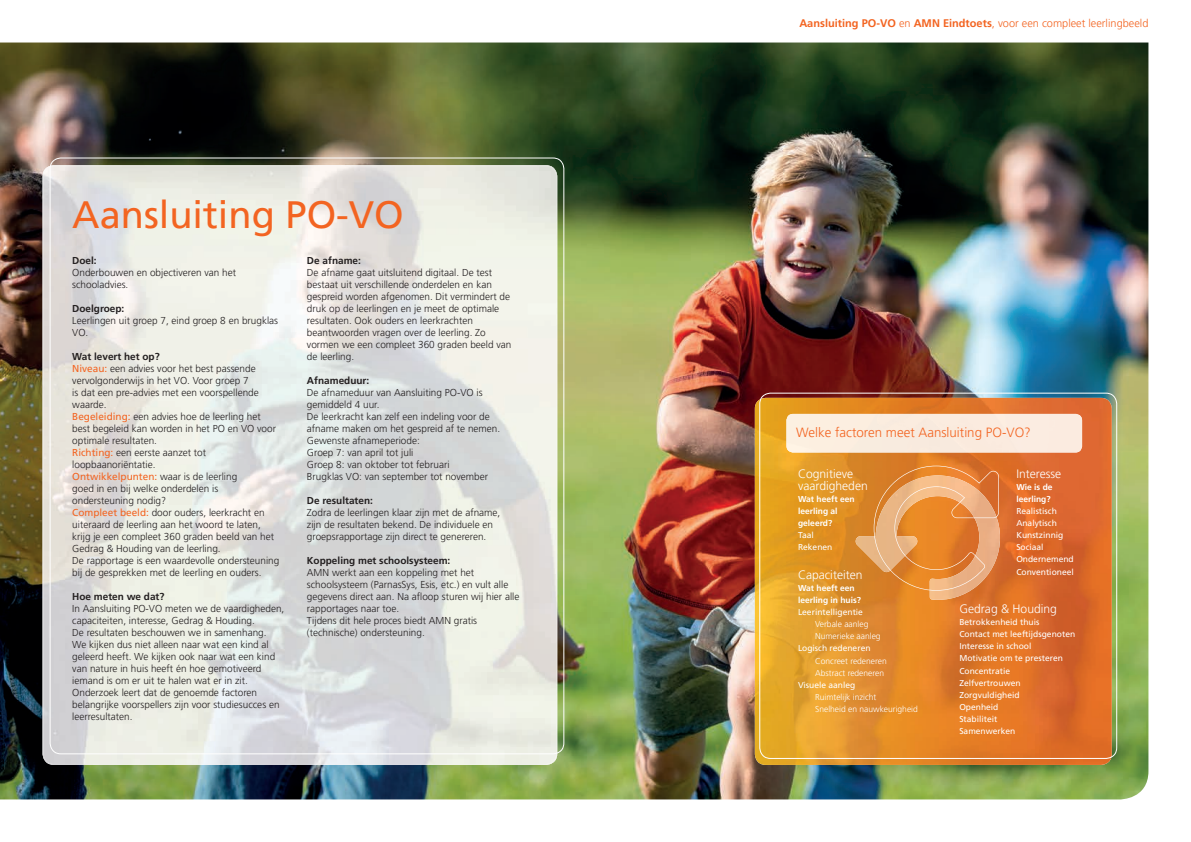
<style>
.page{position:relative;width:1191px;height:842px;background:#fff}
.page>*{position:absolute;margin:0;border:0;box-sizing:border-box;transform-origin:0 0}
.t1{font:38px "Frutiger";color:#f36421}
.t2{font:300 13.3px "Frutiger";color:#f36421}
.t3{font:300 12.1px/12.1px "Frutiger";color:#fff}
.t4{font:300 11px "Frutiger";color:#f36421}
.t5{font:300 10px/12px "Frutiger";color:#231f20}
.t6{font:700 10px "Frutiger";color:#231f20}
.t7{font:8.5px/12.1px "Frutiger";color:#fff}
.t8{font:300 8.5px/12.1px "Frutiger";color:#fff}
.t9{font:700 8.5px/12.1px "Frutiger";color:#fff}
.s1{font-weight:700}
.s2{font-weight:400;color:#f36421}
</style>
<div class="page">
<img style="left:0;top:43px;width:1148px;height:756px">
<img style="left:43px;top:165px;width:514px;height:600px">
<svg style="left:50px;top:157px;width:514px;height:597px;background:#e1e2dd"></svg>
<img style="left:755px;top:398px;width:356px;height:367px">
<svg style="left:759px;top:393px;width:358px;height:366px;background:#de842e"></svg>
<img style="left:855px;top:475px;width:151px;height:125px">
<svg style="left:873px;top:466px;width:125px;height:125px;background:#e59651"></svg>
<div style="left:786px;top:414px;width:296px;height:38px;background:#fbecdf"></div>
<h1 class="t1" style="left:72px;top:192px;width:333px">Aansluiting PO-VO</h1>
<p class="t6" style="left:307px;top:255px;width:55px">De afname:</p>
<p class="t5" style="left:307px;top:267px;width:206px">De afname gaat uitsluitend digitaal. De test bestaat uit verschillende onderdelen en kan gespreid worden afgenomen. Dit vermindert de druk op de leerlingen en je meet de optimale resultaten. Ook ouders en leerkrachten beantwoorden vragen over de leerling. Zo vormen we een compleet 360 graden beeld van de leerling.</p>
<p class="t6" style="left:307px;top:375px;width:64px">Afnameduur:</p>
<p class="t5" style="left:307px;top:387px;width:195px">De afnameduur van Aansluiting PO-VO is gemiddeld 4 uur.<br>De leerkracht kan zelf een indeling voor de afname maken om het gespreid af te nemen.<br>Gewenste afnameperiode:<br>Groep 7: van april tot juli<br>Groep 8: van oktober tot februari<br>Brugklas VO: van september tot november</p>
<p class="t6" style="left:307px;top:495px;width:67px">De resultaten:</p>
<p class="t5" style="left:307px;top:507px;width:195px">Zodra de leerlingen klaar zijn met de afname, zijn de resultaten bekend. De individuele en groepsrapportage zijn direct te genereren.</p>
<p class="t6" style="left:307px;top:555px;width:145px">Koppeling met schoolsysteem:</p>
<p class="t5" style="left:307px;top:567px;width:214px">AMN werkt aan een koppeling met het schoolsysteem (ParnasSys, Esis, etc.) en vult alle gegevens direct aan. Na afloop sturen wij hier alle rapportages naar toe.<br>Tijdens dit hele proces biedt AMN gratis (technische) ondersteuning.</p>
<p class="t6" style="left:72px;top:255px;width:26px">Doel:</p>
<p class="t5" style="left:72px;top:267px;width:165px">Onderbouwen en objectiveren van het schooladvies.</p>
<p class="t6" style="left:72px;top:303px;width:54px">Doelgroep:</p>
<p class="t5" style="left:72px;top:315px;width:207px">Leerlingen uit groep 7, eind groep 8 en brugklas<br>VO.</p>
<p class="t5" style="left:72px;top:351px;width:209px"><span class="s1">Wat levert het op?<br></span><span class="s2">Niveau:</span> een advies voor het best passende vervolgonderwijs in het VO. Voor groep 7<br>is dat een pre-advies met een voorspellende waarde.<br><span class="s2">Begeleiding:</span> een advies hoe de leerling het best begeleid kan worden in het PO en VO voor optimale resultaten.<br><span class="s2">Richting:</span> een eerste aanzet tot loopbaanoriëntatie.<br><span class="s2">Ontwikkelpunten:</span> waar is de leerling<br>goed in en bij welke onderdelen is ondersteuning nodig?<br><span class="s2">Compleet beeld:</span> door ouders, leerkracht en uiteraard de leerling aan het woord te laten, krijg je een compleet 360 graden beeld van het Gedrag &amp; Houding van de leerling.<br>De rapportage is een waardevolle ondersteuning bij de gesprekken met de leerling en ouders.</p>
<p class="t6" style="left:72px;top:591px;width:94px">Hoe meten we dat?</p>
<p class="t5" style="left:72px;top:603px;width:214px">In Aansluiting PO-VO meten we de vaardigheden, capaciteiten, interesse, Gedrag &amp; Houding.<br>De resultaten beschouwen we in samenhang.<br>We kijken dus niet alleen naar wat een kind al geleerd heeft. We kijken ook naar wat een kind van nature in huis heeft én hoe gemotiveerd iemand is om er uit te halen wat er in zit.<br>Onderzoek leert dat de genoemde factoren belangrijke voorspellers zijn voor studiesucces en leerresultaten.</p>
<p class="t4" style="left:799px;top:17px;width:350px"><span class="s1">Aansluiting PO-VO</span> en <span class="s1">AMN Eindtoets</span>, voor een compleet leerlingbeeld</p>
<h2 class="t2" style="left:796px;top:425px;width:236px">Welke factoren meet Aansluiting PO-VO?</h2>
<p class="t3" style="left:798px;top:468px;width:71px">Cognitieve vaardigheden</p>
<p class="t9" style="left:798px;top:493px;width:58px">Wat heeft een leerling al geleerd?</p>
<p class="t7" style="left:798px;top:529px;width:36px">Taal<br>Rekenen</p>
<p class="t3" style="left:798px;top:569px;width:66px">Capaciteiten</p>
<p class="t9" style="left:798px;top:582px;width:65px">Wat heeft een leerling in huis?</p>
<p class="t7" style="left:798px;top:606px;width:66px">Leerintelligentie</p>
<p class="t8" style="left:815px;top:618px;width:67px">Verbale aanleg<br>Numerieke aanleg</p>
<p class="t7" style="left:798px;top:642px;width:74px">Logisch redeneren</p>
<p class="t8" style="left:815px;top:655px;width:73px">Concreet redeneren<br>Abstract redeneren</p>
<p class="t7" style="left:798px;top:679px;width:59px">Visuele aanleg</p>
<p class="t8" style="left:815px;top:691px;width:104px">Ruimtelijk inzicht<br>Snelheid en nauwkeurigheid</p>
<p class="t3" style="left:1016px;top:468px;width:46px">Interesse</p>
<p class="t9" style="left:1016px;top:481px;width:38px">Wie is de leerling?</p>
<p class="t7" style="left:1016px;top:505px;width:59px">Realistisch<br>Analytisch<br>Kunstzinnig<br>Sociaal<br>Ondernemend<br>Conventioneel</p>
<p class="t3" style="left:959px;top:603px;width:99px">Gedrag &amp; Houding</p>
<p class="t7" style="left:959px;top:616px;width:117px">Betrokkenheid thuis<br>Contact met leeftijdsgenoten<br>Interesse in school<br>Motivatie om te presteren<br>Concentratie<br>Zelfvertrouwen<br>Zorgvuldigheid<br>Openheid<br>Stabiliteit<br>Samenwerken</p>
</div>
